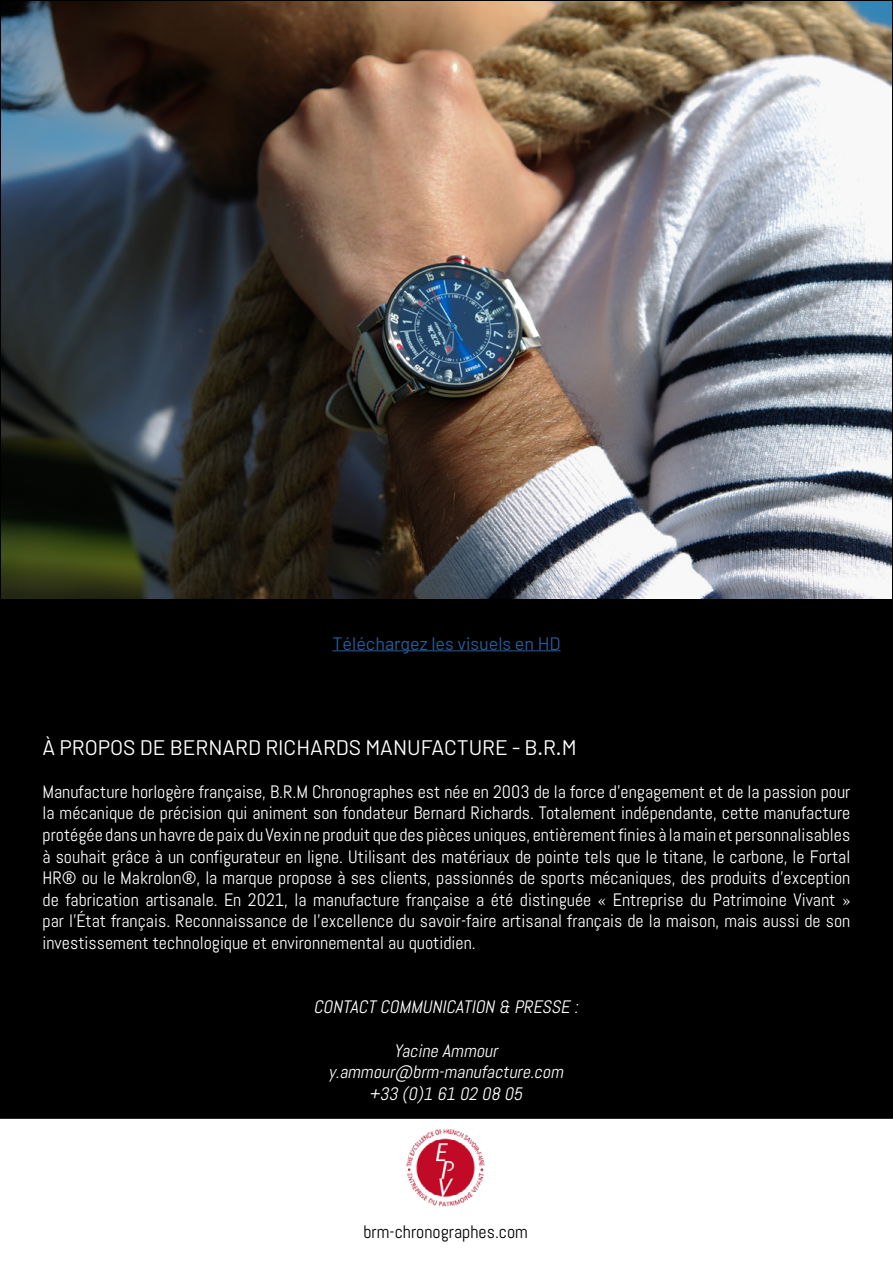
<style>
.page{position:relative;width:893px;height:1263px;background:#fff}
.page>*{position:absolute;margin:0;border:0;box-sizing:border-box;transform-origin:0 0}
.t1{font:21px "Barlow";color:#fff}
.t2{font:18px/21.6px "Abel";color:#fff;text-align:justify}
.t3{font:italic 18px/21.6px "Abel";color:#fff;text-align:center}
.t4{font:18px "Barlow";color:#275b9b}
.t5{font:18px "Abel";color:#000}
</style>
<div class="page">
<div style="left:1px;top:1px;width:891px;height:1117px;background:#000"></div>
<hr style="left:332px;top:650px;width:229px;height:1px;background:#275b9b">
<img style="left:2px;top:2px;width:889px;height:597px">
<img style="left:406px;top:1129px;width:79px;height:78px">
<p class="t4" style="left:332px;top:632px;width:230px">Téléchargez les visuels en HD</p>
<p class="t1" style="left:43px;top:734px;width:536px">À PROPOS DE BERNARD RICHARDS MANUFACTURE - B.R.M</p>
<p class="t2" style="left:43px;top:781px;width:809px">Manufacture horlogère française, B.R.M Chronographes est née en 2003 de la force d’engagement et de la passion pour la mécanique de précision qui animent son fondateur Bernard Richards. Totalement indépendante, cette manufacture protégée dans un havre de paix du Vexin ne produit que des pièces uniques, entièrement finies à la main et personnalisables à souhait grâce à un configurateur en ligne. Utilisant des matériaux de pointe tels que le titane, le carbone, le Fortal HR® ou le Makrolon®, la marque propose à ses clients, passionnés de sports mécaniques, des produits d’exception de fabrication artisanale. En 2021, la manufacture française a été distinguée « Entreprise du Patrimoine Vivant » par l’État français. Reconnaissance de l’excellence du savoir-faire artisanal français de la maison, mais aussi de son investissement technologique et environnemental au quotidien.</p>
<p class="t3" style="left:314px;top:996px;width:270px">CONTACT COMMUNICATION &amp; PRESSE :</p>
<p class="t3" style="left:328px;top:1040px;width:240px">Yacine Ammour y.ammour@brm-manufacture.com +33 (0)1 61 02 08 05</p>
<p class="t5" style="left:363px;top:1220px;width:166px">brm-chronographes.com</p>
</div>
